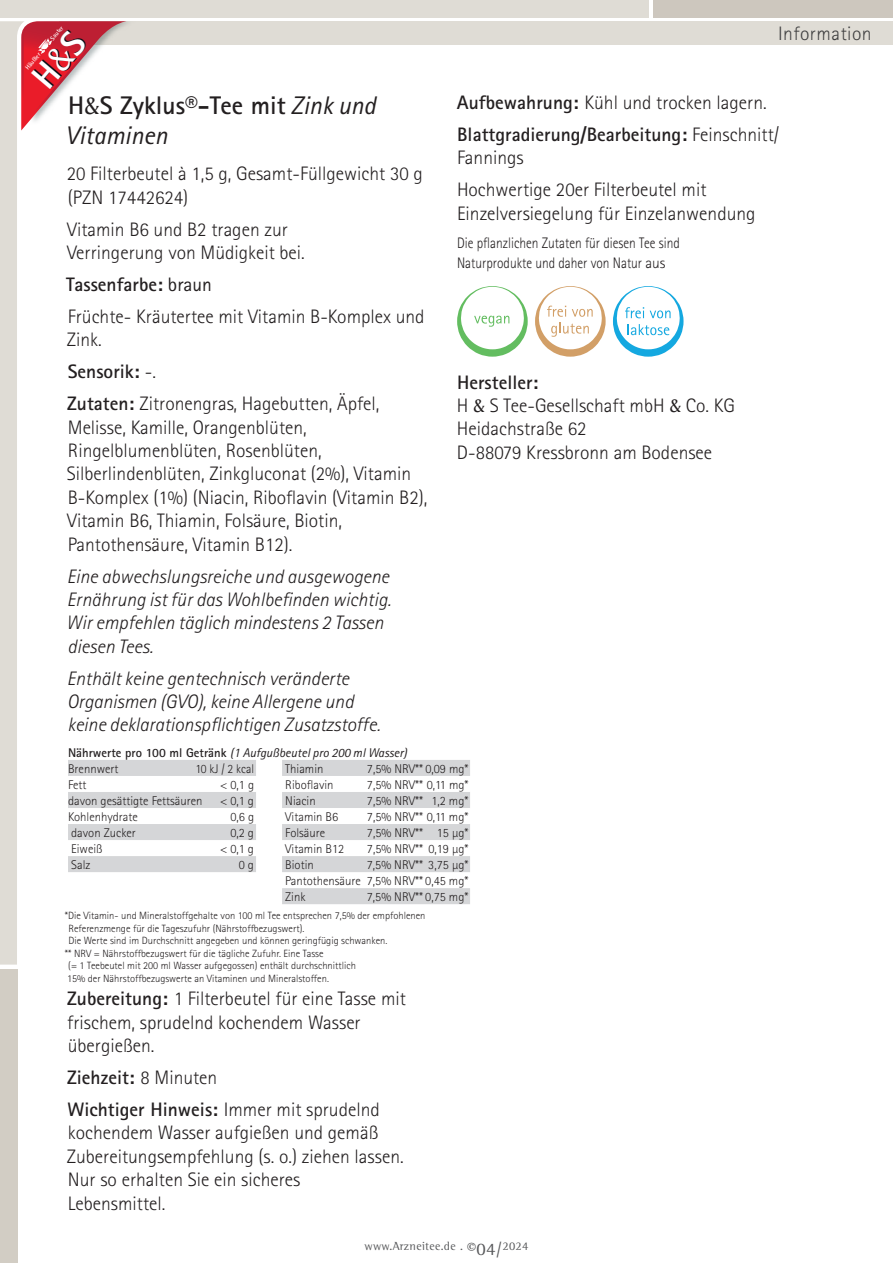
<style>
.page{position:relative;width:893px;height:1263px;background:#fff}
.page>*{position:absolute;margin:0;border:0;box-sizing:border-box;transform-origin:0 0}
.t1{font:700 25.5px/30.6px "Rotis Sans Serif";color:#231f20}
.t2{font:300 19.5px/23.4px "Rotis Sans Serif";color:#231f20}
.t3{font:italic 300 19.5px/23.4px "Rotis Sans Serif";color:#231f20}
.t4{font:700 19.5px/32px "Rotis Sans Serif";color:#231f20}
.t5{font:300 19.5px "Rotis Sans Serif";letter-spacing:.025em;color:#3e3e3f}
.t6{font:300 15.3px/20px "Rotis Sans Serif";color:#231f20;scale:.88 1}
.t7{font:300 12.6px/16px "Rotis Sans Serif";color:#231f20;text-align:justify}
.t8{font:italic 12.6px/15.9px "Rotis Sans Serif";color:#231f20}
.t9{font:300 12.6px "Rotis Sans Serif";color:#231f20;scale:.95 1}
.t10{font:12px "Rotis Semi Serif";letter-spacing:.025em;color:#57585a}
.t11{font:300 10.5px "Rotis Sans Serif";color:#231f20}
.t12{font:700 6.3px "Rotis Sans Serif";color:#fff}
.s1{font-weight:300}
.s2{font-family:"Baker Signet";font-weight:400}
.s3{font-weight:400;font-style:italic}
.s4{font-weight:700}
.s5{font-weight:400}
.s6{font-weight:700;font-style:normal}
.s7{font-weight:300;font-style:normal}
.s8{font-size:18px}
</style>
<div class="page">
<div style="left:60px;top:21px;width:833px;height:24px;background:#dfdcd5"></div>
<div style="left:653px;top:0;width:240px;height:17px;background:#cdc7be"></div>
<div style="left:0;top:0;width:649px;height:17px;background:#dfdcd5"></div>
<div style="left:0;top:969px;width:17px;height:294px;background:#d2cdc4"></div>
<svg style="left:127px;top:760px;width:343px;height:144px"></svg>
<svg style="left:457px;top:286px;width:71px;height:71px"></svg>
<svg style="left:535px;top:286px;width:71px;height:71px"></svg>
<svg style="left:613px;top:286px;width:70px;height:71px"></svg>
<svg style="left:0;top:17px;width:127px;height:947px"></svg>
<p class="t12" style="left:24px;top:66px;width:22px;rotate:-50deg">Häußler</p>
<p class="t12" style="left:49px;top:37px;width:18px;rotate:-50deg">Sauter</p>
<p class="t5" style="left:778px;top:22px;width:95px">Information</p>
<p class="t4" style="left:457px;top:86px;width:324px">Aufbewahrung: <span class="s1">Kühl und trocken lagern.<br></span>Blattgradierung/Bearbeitung: <span class="s1">Feinschnitt/</span></p>
<p class="t2" style="left:457px;top:142px;width:251px;line-height:32px">Fannings<br>Hochwertige 20er Filterbeutel mit</p>
<p class="t2" style="left:457px;top:201px;width:300px">Einzelversiegelung für Einzelanwendung</p>
<p class="t6" style="left:457px;top:233px;width:255px">Die pflanzlichen Zutaten für diesen Tee sind<br>Naturprodukte und daher von Natur aus</p>
<h1 class="t1" style="left:66px;top:89px;width:312px">H<span class="s2">&amp;</span>S Zyklus®-Tee mit <span class="s3">Zink und<br>Vitaminen</span></h1>
<p class="t2" style="left:67px;top:162px;width:357px">20 Filterbeutel à 1,5 g, Gesamt-Füllgewicht 30 g (PZN 17442624)</p>
<p class="t2" style="left:67px;top:218px;width:239px">Vitamin B6 und B2 tragen zur<br>Verringerung von Müdigkeit bei.</p>
<p class="t2" style="left:66px;top:269px;width:360px;line-height:32px"><span class="s4">Tassenfarbe:</span> <span class="s5">braun<br></span>Früchte- Kräutertee mit Vitamin B-Komplex und</p>
<p class="t2" style="left:67px;top:324px;width:314px;line-height:32px">Zink.<br><span class="s4">Sensorik:</span> -.<br><span class="s4">Zutaten:</span> Zitronengras, Hagebutten, Äpfel,</p>
<p class="t2" style="left:67px;top:415px;width:362px">Melisse, Kamille, Orangenblüten, Ringelblumenblüten, Rosenblüten, Silberlindenblüten, Zinkgluconat (2%), Vitamin B-Komplex (1%) (Niacin, Riboflavin (Vitamin B2), Vitamin B6, Thiamin, Folsäure, Biotin, Pantothensäure, Vitamin B12).</p>
<p class="t3" style="left:66px;top:565px;width:326px">Eine abwechslungsreiche und ausgewogene Ernährung ist für das Wohlbefinden wichtig.<br>Wir empfehlen täglich mindestens 2 Tassen diesen Tees.</p>
<p class="t3" style="left:67px;top:667px;width:315px">Enthält keine gentechnisch veränderte<br>Organismen (GVO), keine Allergene und keine deklarationspflichtigen Zusatzstoffe.</p>
<p class="t8" style="left:68px;top:745px;width:340px"><span class="s6">Nährwerte pro 100 ml Getränk</span> (1 Aufgußbeutel pro 200 ml Wasser)<br><span class="s7">Brennwert</span></p>
<p class="t2" style="left:457px;top:370px;width:280px"><span class="s4">Hersteller:<br></span>H <span class="s2">&amp;</span> S Tee-Gesellschaft mbH <span class="s2">&amp;</span> Co. KG<br>Heidachstraße 62<br>D-88079 Kressbronn am Bodensee</p>
<p class="t9" style="left:196px;top:761px;width:63px">10 kJ / 2 kcal</p>
<p class="t7" style="left:285px;top:760px;width:40px">Thiamin</p>
<p class="t7" style="left:367px;top:760px;width:103px">7,5% NRV** 0,09 mg*</p>
<p class="t7" style="left:68px;top:776px;width:20px">Fett</p>
<p class="t7" style="left:220px;top:776px;width:35px">&lt; 0,1 g</p>
<p class="t7" style="left:285px;top:776px;width:50px">Riboflavin</p>
<p class="t7" style="left:367px;top:776px;width:103px">7,5% NRV** 0,11 mg*</p>
<p class="t7" style="left:68px;top:792px;width:136px">davon gesättigte Fettsäuren</p>
<p class="t7" style="left:220px;top:792px;width:35px">&lt; 0,1 g</p>
<p class="t7" style="left:285px;top:792px;width:32px">Niacin</p>
<p class="t7" style="left:367px;top:792px;width:103px">7,5% NRV** 1,2 mg*</p>
<p class="t7" style="left:68px;top:808px;width:71px">Kohlenhydrate</p>
<p class="t7" style="left:230px;top:808px;width:25px">0,6 g</p>
<p class="t7" style="left:285px;top:808px;width:55px">Vitamin B6</p>
<p class="t7" style="left:367px;top:808px;width:103px">7,5% NRV** 0,11 mg*</p>
<p class="t7" style="left:71px;top:825px;width:66px">davon Zucker</p>
<p class="t7" style="left:230px;top:825px;width:25px">0,2 g</p>
<p class="t7" style="left:285px;top:825px;width:42px">Folsäure</p>
<p class="t7" style="left:367px;top:825px;width:103px">7,5% NRV** 15 µg*</p>
<p class="t7" style="left:71px;top:841px;width:33px">Eiweiß</p>
<p class="t7" style="left:220px;top:841px;width:35px">&lt; 0,1 g</p>
<p class="t7" style="left:285px;top:841px;width:61px">Vitamin B12</p>
<p class="t7" style="left:367px;top:841px;width:103px">7,5% NRV** 0,19 µg*</p>
<p class="t7" style="left:71px;top:857px;width:21px">Salz</p>
<p class="t7" style="left:239px;top:857px;width:17px">0 g</p>
<p class="t7" style="left:285px;top:857px;width:30px">Biotin</p>
<p class="t7" style="left:285px;top:857px;width:185px;text-indent:82px">7,5% NRV** 3,75 µg* Pantothensäure 7,5% NRV** 0,45 mg* Zink</p>
<p class="t7" style="left:367px;top:889px;width:103px">7,5% NRV** 0,75 mg*</p>
<p class="t11" style="left:65px;top:909px;width:362px">*Die Vitamin- und Mineralstoffgehalte von 100 ml Tee entsprechen 7,5% der empfohlenen</p>
<p class="t11" style="left:68px;top:922px;width:237px">Referenzmenge für die Tageszufuhr (Nährstoffbezugswert).</p>
<p class="t11" style="left:68px;top:934px;width:321px">Die Werte sind im Durchschnitt angegeben und können geringfügig schwanken.</p>
<p class="t11" style="left:65px;top:947px;width:260px">** NRV = Nährstoffbezugswert für die tägliche Zufuhr. Eine Tasse</p>
<p class="t11" style="left:68px;top:960px;width:289px">(= 1 Teebeutel mit 200 ml Wasser aufgegossen) enthält durchschnittlich</p>
<p class="t11" style="left:67px;top:972px;width:263px">15% der Nährstoffbezugswerte an Vitaminen und Mineralstoffen.</p>
<p class="t2" style="left:67px;top:987px;width:340px"><span class="s4">Zubereitung:</span> 1 Filterbeutel für eine Tasse mit frischem, sprudelnd kochendem Wasser übergießen.</p>
<p class="t4" style="left:67px;top:1061px;width:314px">Ziehzeit: <span class="s1">8 Minuten<br></span>Wichtiger Hinweis: <span class="s1">Immer mit sprudelnd</span></p>
<p class="t2" style="left:67px;top:1121px;width:338px">kochendem Wasser aufgießen und gemäß Zubereitungsempfehlung (s. o.) ziehen lassen.<br>Nur so erhalten Sie ein sicheres<br>Lebensmittel.</p>
<p class="t10" style="left:365px;top:1239px;width:165px">www.Arzneitee.de . <span class="s8">©04/</span>2024</p>
</div>
